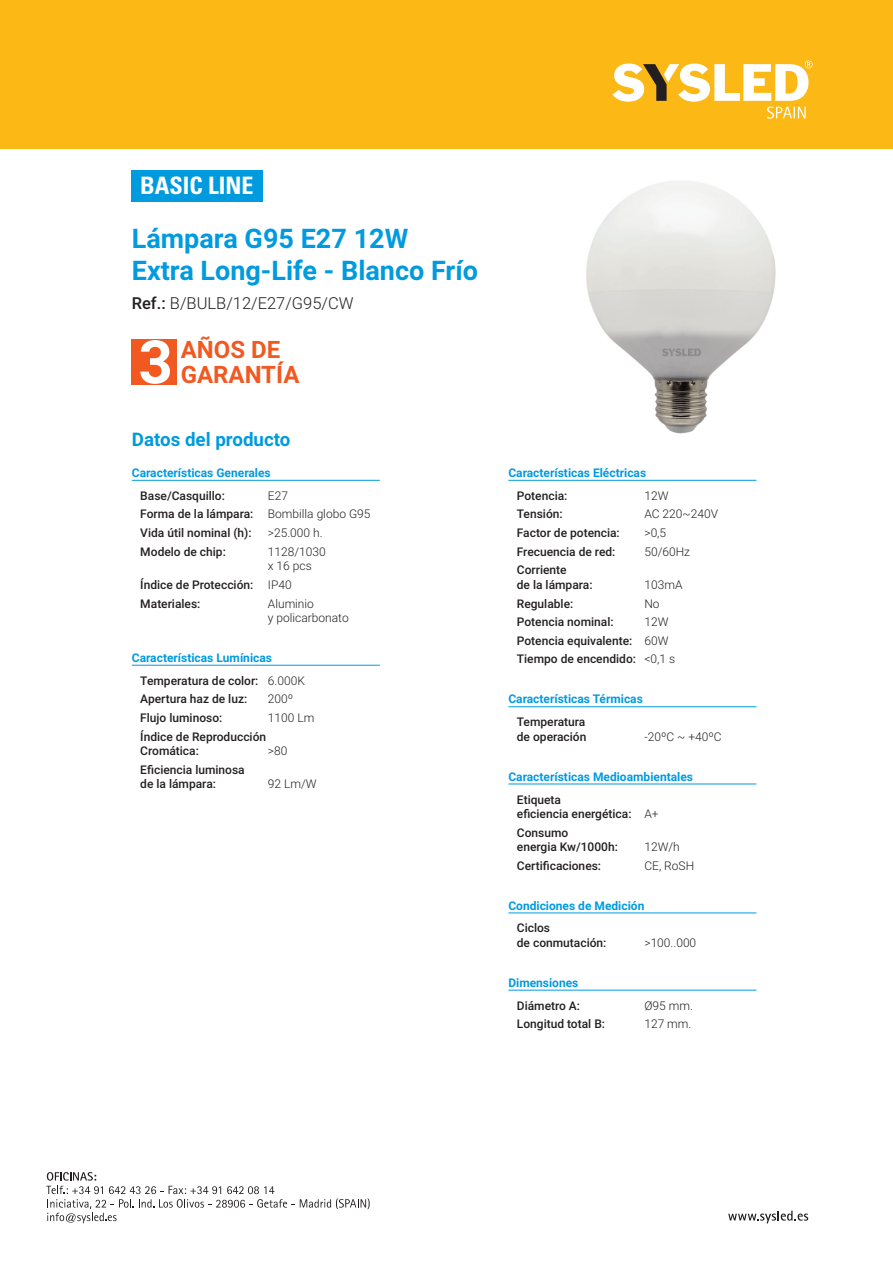
<style>
.page{position:relative;width:893px;height:1263px;background:#fff}
.page>*{position:absolute;margin:0;border:0;box-sizing:border-box;transform-origin:0 0}
.t1{font:700 60px "Roboto";color:#fff}
.t2{font:700 27px/32.4px "Roboto";color:#009bde}
.t3{font:700 24px "Roboto";color:#f15921}
.t4{font:700 condensed 24px "Univers";color:#fff}
.t5{font:700 18.75px "Roboto";color:#009bde}
.t6{font:300 16.5px "Roboto";color:#231f20}
.t7{font:500 12px/14.4px "Roboto";color:#231f20}
.t8{font:700 12px/23px "Roboto";color:#009bde}
.t9{font:300 12px/14.4px "Roboto";color:#231f20}
.s1{font-weight:500}
.s2{font-weight:300}
.s3{font-weight:500;color:#231f20}
.s4{font-weight:300;color:#231f20}
</style>
<div class="page">
<img style="left:586px;top:181px;width:190px;height:253px">
<svg style="left:728px;top:1211px;width:80px;height:12px"></svg>
<svg style="left:46px;top:1186px;width:324px;height:37px"></svg>
<svg style="left:47px;top:1172px;width:49px;height:8px"></svg>
<div style="left:0;top:0;width:893px;height:149px;background:#fcb814"></div>
<svg style="left:612px;top:61px;width:201px;height:58px"></svg>
<div style="left:132px;top:339px;width:45px;height:45px;background:#f15921"></div>
<hr style="left:132px;top:480px;width:248px;height:1px;background:#009bde">
<hr style="left:132px;top:665px;width:248px;height:1px;background:#009bde">
<hr style="left:508px;top:480px;width:248px;height:1px;background:#009bde">
<hr style="left:508px;top:706px;width:248px;height:1px;background:#009bde">
<hr style="left:508px;top:784px;width:248px;height:1px;background:#009bde">
<hr style="left:508px;top:912px;width:248px;height:1px;background:#009bde">
<hr style="left:508px;top:990px;width:248px;height:1px;background:#009bde">
<div style="left:132px;top:171px;width:131px;height:31px;background:#009bde"></div>
<h3 class="t4" style="left:140px;top:177px;width:115px">BASIC LINE</h3>
<h2 class="t2" style="left:132px;top:224px;width:348px">Lámpara G95 E27 12W<br>Extra Long-Life - Blanco Frío</h2>
<h3 class="t6" style="left:132px;top:297px;width:223px"><span class="s1">Ref.:</span> B/BULB/12/E27/G95/CW</h3>
<h1 class="t1" style="left:138px;top:338px;width:36px">3</h1>
<h3 class="t3" style="left:181px;top:340px;width:101px">AÑOS DE</h3>
<h3 class="t3" style="left:181px;top:365px;width:120px">GARANTÍA</h3>
<h3 class="t5" style="left:132px;top:432px;width:160px">Datos del producto</h3>
<p class="t8" style="left:132px;top:462px;width:140px">Características Generales</p>
<p class="t7" style="left:140px;top:489px;width:86px">Base/Casquillo:</p>
<p class="t7" style="left:140px;top:487px;width:232px;line-height:18.6px;text-indent:128px"><span class="s2">E27<br></span>Forma de la lámpara: <span class="s2">Bombilla globo G95<br></span>Vida útil nominal (h):</p>
<p class="t9" style="left:268px;top:527px;width:56px">&gt;25.000 h.</p>
<p class="t7" style="left:140px;top:545px;width:87px">Modelo de chip:</p>
<p class="t9" style="left:268px;top:545px;width:59px">1128/1030 x 16 pcs</p>
<p class="t7" style="left:140px;top:576px;width:153px;line-height:18.6px">Índice de Protección: <span class="s2">IP40<br></span>Materiales:</p>
<p class="t9" style="left:268px;top:597px;width:82px">Aluminio<br>y policarbonato</p>
<p class="t8" style="left:140px;top:647px;width:166px;text-indent:-9px">Características Lumínicas<br><span class="s3">Temperatura de color:</span> <span class="s4">6.000K</span></p>
<p class="t7" style="left:140px;top:693px;width:108px">Apertura haz de luz:</p>
<p class="t9" style="left:268px;top:693px;width:27px">200º</p>
<p class="t7" style="left:140px;top:711px;width:84px">Flujo luminoso:</p>
<p class="t9" style="left:268px;top:712px;width:48px">1100 Lm</p>
<p class="t7" style="left:140px;top:730px;width:127px">Índice de Reproducción<br>Cromática:</p>
<p class="t9" style="left:268px;top:745px;width:21px">&gt;80</p>
<p class="t7" style="left:140px;top:763px;width:106px">Eficiencia luminosa de la lámpara:</p>
<p class="t9" style="left:268px;top:778px;width:50px">92 Lm/W</p>
<p class="t8" style="left:508px;top:462px;width:139px">Características Eléctricas</p>
<p class="t7" style="left:517px;top:489px;width:52px">Potencia:</p>
<p class="t9" style="left:644px;top:489px;width:26px">12W</p>
<p class="t7" style="left:517px;top:508px;width:47px">Tensión:</p>
<p class="t9" style="left:644px;top:508px;width:75px">AC 220~240V</p>
<p class="t7" style="left:517px;top:527px;width:104px">Factor de potencia:</p>
<p class="t9" style="left:644px;top:527px;width:23px">&gt;0,5</p>
<p class="t7" style="left:517px;top:545px;width:100px">Frecuencia de red:</p>
<p class="t9" style="left:644px;top:545px;width:47px">50/60Hz</p>
<p class="t7" style="left:517px;top:564px;width:77px">Corriente<br>de la lámpara:</p>
<p class="t9" style="left:644px;top:578px;width:40px">103mA</p>
<p class="t7" style="left:517px;top:597px;width:58px">Regulable:</p>
<p class="t9" style="left:644px;top:597px;width:17px">No</p>
<p class="t7" style="left:517px;top:616px;width:98px">Potencia nominal:</p>
<p class="t7" style="left:517px;top:614px;width:160px;line-height:18.6px;text-indent:128px"><span class="s2">12W<br></span>Potencia equivalente: <span class="s2">60W<br></span>Tiempo de encendido: <span class="s2">&lt;0,1 s</span></p>
<p class="t8" style="left:508px;top:689px;width:136px">Características Térmicas</p>
<p class="t7" style="left:517px;top:716px;width:71px">Temperatura de operación</p>
<p class="t9" style="left:644px;top:730px;width:79px">-20ºC ~ +40ºC</p>
<p class="t8" style="left:508px;top:766px;width:186px">Características Medioambientales</p>
<p class="t7" style="left:517px;top:793px;width:143px">Etiqueta<br>eficiencia energética: <span class="s2">A+</span></p>
<p class="t7" style="left:517px;top:826px;width:102px">Consumo<br>energia Kw/1000h:</p>
<p class="t9" style="left:644px;top:840px;width:37px">12W/h</p>
<p class="t7" style="left:517px;top:859px;width:86px">Certificaciones:</p>
<p class="t9" style="left:644px;top:859px;width:51px">CE, RoSH</p>
<p class="t8" style="left:508px;top:895px;width:137px">Condiciones de Medición</p>
<p class="t7" style="left:517px;top:922px;width:91px">Ciclos<br>de conmutación:</p>
<p class="t9" style="left:644px;top:936px;width:53px">&gt;100..000</p>
<p class="t8" style="left:508px;top:972px;width:72px">Dimensiones</p>
<p class="t7" style="left:517px;top:999px;width:65px">Diámetro A:</p>
<p class="t9" style="left:644px;top:999px;width:50px">Ø95 mm.</p>
<p class="t7" style="left:517px;top:1018px;width:90px">Longitud total B:</p>
<p class="t9" style="left:644px;top:1018px;width:48px">127 mm.</p>
</div>
